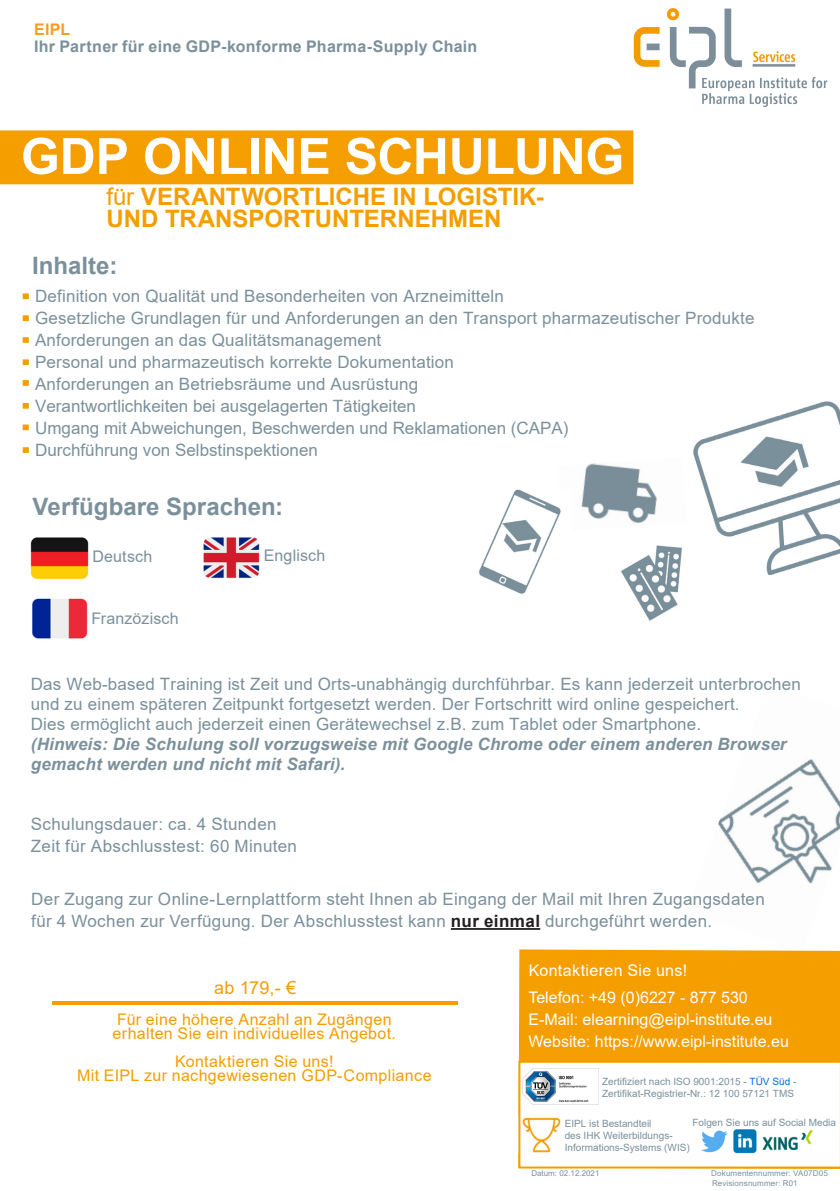
<style>
.page{position:relative;width:840px;height:1191px;background:#fff}
.page>*{position:absolute;margin:0;border:0;box-sizing:border-box;transform-origin:0 0}
.t1{font:700 50px "Arial";letter-spacing:-.005em;color:#fff}
.t2{font:700 24px/22px "Arial";color:#f49e00}
.t3{font:700 24px "Arial";color:#7b909b}
.t4{font:18px "Arial";color:#f49e00}
.t5{font:17px/22px "Arial";letter-spacing:.01em;color:#7b909b}
.t6{font:16px/14px "Arial";letter-spacing:.02em;color:#f49e00}
.t7{font:16px/22px "Arial";color:#fff}
.t8{font:700 16px "Arial";letter-spacing:.015em;color:#7b909b}
.t9{font:16px "Arial";letter-spacing:.01em;color:#7b909b}
.t10{font:16px "Arial";letter-spacing:.02em;color:#fff}
.t11{font:700 16px "Arial";color:#f89e22}
.t12{font:10px/12px "Arial";color:#7b909b}
.t13{font:8px "Arial";letter-spacing:.02em;color:#7b909b}
.t14{font:8px "Arial";color:#7b909b}
.s1{font-weight:400}
.s2{font-weight:700;font-style:italic}
.s3{font-weight:700;color:#231f20}
.s4{font-style:inherit}
.s5{color:#006cd9}
</style>
<div class="page">
<img style="left:718px;top:759px;width:121px;height:125px">
<img style="left:30px;top:537px;width:59px;height:42px">
<img style="left:203px;top:537px;width:57px;height:42px">
<hr style="left:450px;top:928px;width:90px;height:2px;background:#231f20">
<img style="left:693px;top:401px;width:146px;height:173px">
<img style="left:581px;top:463px;width:76px;height:61px">
<svg style="left:23px;top:315px;width:6px;height:6px"></svg>
<svg style="left:23px;top:293px;width:6px;height:6px"></svg>
<svg style="left:23px;top:337px;width:6px;height:6px"></svg>
<svg style="left:23px;top:359px;width:6px;height:6px"></svg>
<svg style="left:23px;top:380px;width:6px;height:6px"></svg>
<svg style="left:23px;top:403px;width:6px;height:6px"></svg>
<svg style="left:23px;top:424px;width:6px;height:6px"></svg>
<svg style="left:23px;top:447px;width:6px;height:6px"></svg>
<img style="left:479px;top:489px;width:82px;height:104px">
<img style="left:621px;top:539px;width:101px;height:82px">
<img style="left:32px;top:598px;width:56px;height:41px">
<div style="left:1px;top:131px;width:631px;height:52px;background:#f49e00"></div>
<div style="left:0;top:130px;width:633px;height:54px;border:2px solid #f49e00"></div>
<div style="left:0;top:137px;width:631px;height:47px;background:#f49e00"></div>
<hr style="left:52px;top:1001px;width:406px;height:3px;background:#f49e00">
<div style="left:518px;top:949px;width:321px;height:111px;background:#f49e00"></div>
<img style="left:633px;top:8px;width:194px;height:99px">
<svg style="left:518px;top:1060px;width:321px;height:108px"></svg>
<p class="t11" style="left:34px;top:18px;width:38px">EIPL</p>
<p class="t8" style="left:34px;top:35px;width:444px">Ihr Partner für eine GDP-konforme Pharma-Supply Chain</p>
<p class="t1" style="left:21px;top:121px;width:604px">GDP ONLINE SCHULUNG</p>
<p class="t2" style="left:106px;top:185px;width:438px"><span class="s1">für</span> VERANTWORTLICHE IN LOGISTIK-<br>UND TRANSPORTUNTERNEHMEN</p>
<p class="t3" style="left:32px;top:248px;width:87px">Inhalte:</p>
<p class="t5" style="left:35px;top:285px;width:720px">Definition von Qualität und Besonderheiten von Arzneimitteln<br>Gesetzliche Grundlagen für und Anforderungen an den Transport pharmazeutischer Produkte Anforderungen an das Qualitätsmanagement<br>Personal und pharmazeutisch korrekte Dokumentation<br>Anforderungen an Betriebsräume und Ausrüstung<br>Verantwortlichkeiten bei ausgelagerten Tätigkeiten<br>Umgang mit Abweichungen, Beschwerden und Reklamationen (CAPA)<br>Durchführung von Selbstinspektionen</p>
<p class="t3" style="left:33px;top:490px;width:252px">Verfügbare Sprachen:</p>
<p class="t9" style="left:92px;top:545px;width:62px">Deutsch</p>
<p class="t9" style="left:264px;top:544px;width:63px">Englisch</p>
<p class="t9" style="left:91px;top:607px;width:89px">Franzözisch</p>
<p class="t5" style="left:31px;top:674px;width:771px;line-height:20px">Das Web-based Training ist Zeit und Orts-unabhängig durchführbar. Es kann jederzeit unterbrochen und zu einem späteren Zeitpunkt fortgesetzt werden. Der Fortschritt wird online gespeichert.<br>Dies ermöglicht auch jederzeit einen Gerätewechsel z.B. zum Tablet oder Smartphone.<br><span class="s2">(Hinweis: Die Schulung soll vorzugsweise mit Google Chrome oder einem anderen Browser gemacht werden und nicht mit Safari).</span></p>
<p class="t5" style="left:31px;top:813px;width:247px">Schulungsdauer: ca. 4 Stunden</p>
<p class="t5" style="left:31px;top:835px;width:267px">Zeit für Abschlusstest: 60 Minuten</p>
<p class="t5" style="left:31px;top:888px;width:734px">Der Zugang zur Online-Lernplattform steht Ihnen ab Eingang der Mail mit Ihren Zugangsdaten für 4 Wochen zur Verfügung. Der Abschlusstest kann <span class="s3">nur einmal</span> durchgeführt werden.</p>
<p class="t4" style="left:214px;top:975px;width:83px">ab 179,- €</p>
<p class="t6" style="left:112px;top:1012px;width:285px">Für eine höhere Anzahl an Zugängen erhalten Sie ein individuelles Angebot.</p>
<p class="t6" style="left:77px;top:1054px;width:356px;text-align:center">Kontaktieren Sie uns!<br>Mit EIPL zur nachgewiesenen GDP-Compliance</p>
<p class="t10" style="left:528px;top:959px;width:160px">Kontaktieren Sie uns!</p>
<p class="t7" style="left:528px;top:986px;width:221px">Telefon: +49 (0)6227 - 877 530</p>
<p class="t7" style="left:528px;top:1008px;width:262px">E-Mail: elearning@eipl-institute.eu<br>Website: https://www.eipl-institute.eu</p>
<p class="t12" style="left:602px;top:1075px;width:195px"><span class="s4">Zertifiziert nach</span> ISO 9001:2015 - <span class="s5">TÜV Süd</span> -<br>Zertifikat-Registrier-Nr.: 12 100 57121 TMS</p>
<p class="t12" style="left:564px;top:1117px;width:127px">EIPL ist Bestandteil<br>des IHK Weiterbildungs-<br>Informations-Systems (WIS)</p>
<p class="t12" style="left:692px;top:1116px;width:145px">Folgen Sie uns auf Social Media</p>
<p class="t14" style="left:531px;top:1168px;width:70px">Datum: 02.12.2021</p>
<p class="t13" style="left:710px;top:1167px;width:118px">Dokumentennummer: VA07D05</p>
<p class="t13" style="left:711px;top:1177px;width:87px">Revisionsnummer: R01</p>
</div>
